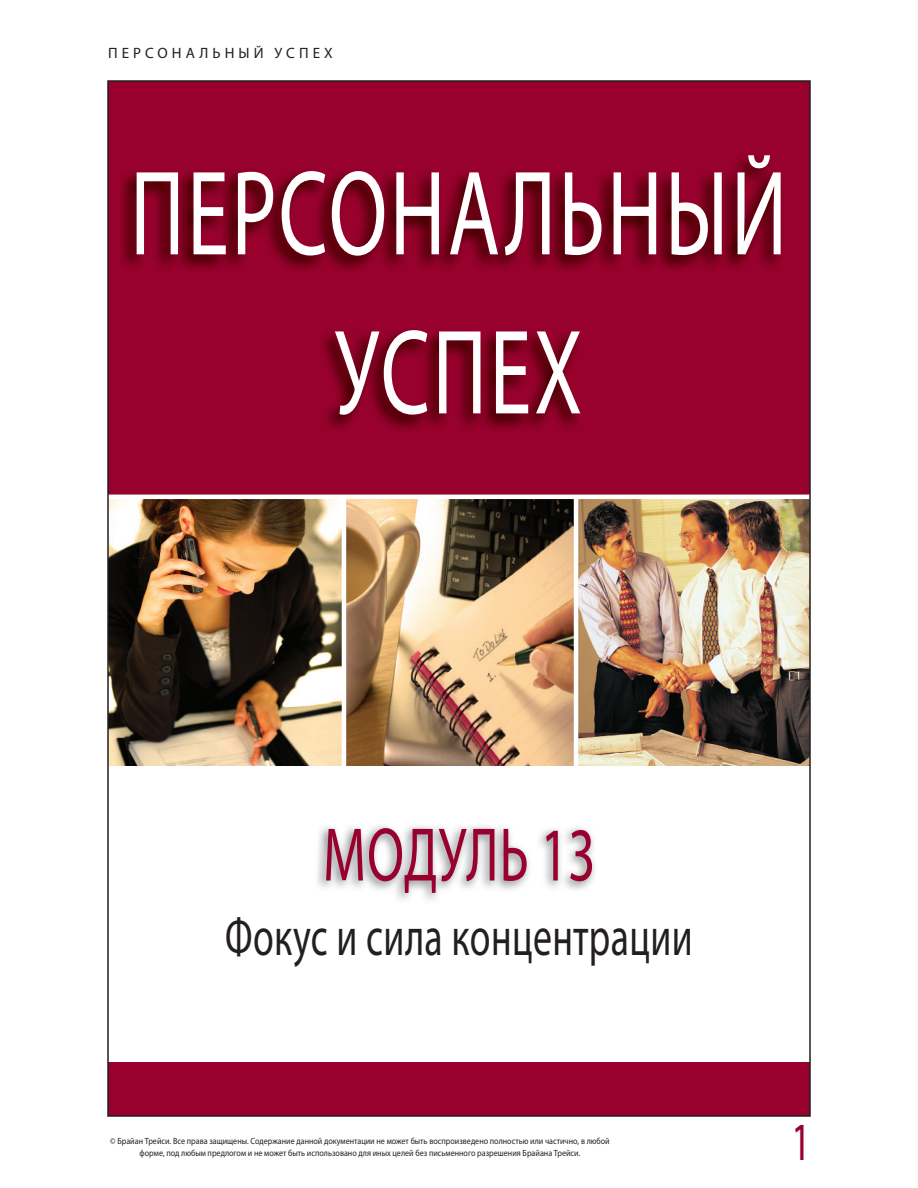
<style>
.page{position:relative;width:918px;height:1188px;background:#fff}
.page>*{position:absolute;margin:0;border:0;box-sizing:border-box;transform-origin:0 0}
.t1{font:121.5px/159px "Myriad Pro";letter-spacing:.03em;color:#fff;text-align:center;scale:.7 1}
.t2{font:76.5px "Myriad Pro";letter-spacing:.08em;color:#98012d;scale:.7 1}
.t3{font:54px "Myriad Pro";letter-spacing:.01em;color:#231f20;scale:.7 1}
.t4{font:54px "Myriad Pro";color:#98012d;scale:.7 1}
.t5{font:15px "Myriad Pro";letter-spacing:.27em;color:#231f20}
.t6{font:9px/12px "Myriad Pro";color:#231f20;text-align:center;scale:.9 1}
</style>
<div class="page">
<div style="left:108px;top:1062px;width:702px;height:54px;background:#98012d"></div>
<svg style="left:108px;top:81px;width:702px;height:416px;background:#8c0128"></svg>
<img style="left:346px;top:499px;width:228px;height:266px">
<img style="left:578px;top:499px;width:230px;height:266px">
<img style="left:110px;top:499px;width:232px;height:266px">
<hr style="left:61px;top:495px;width:807px;height:4px;background:#fff">
<img style="left:317px;top:825px;width:278px;height:75px">
<h3 class="t5" style="left:108px;top:43px;width:226px">персональный успех</h3>
<h1 class="t1" style="left:130px;top:132px;width:940px">персональный успех</h1>
<h2 class="t2" style="left:323px;top:808px;width:391px">модуль 13</h2>
<h3 class="t3" style="left:225px;top:903px;width:670px">Фокус и сила концентрации</h3>
<p class="t6" style="left:110px;top:1135px;width:557px">© Брайан Трейси. Все права защищены. содержание данной документации не может быть воспроизведено полностью или частично, в любой форме, под любым предлогом и не может быть использовано для иных целей без письменного разрешения Брайана Трейси.</p>
<h3 class="t4" style="left:791px;top:1109px;width:29px">1</h3>
</div>
